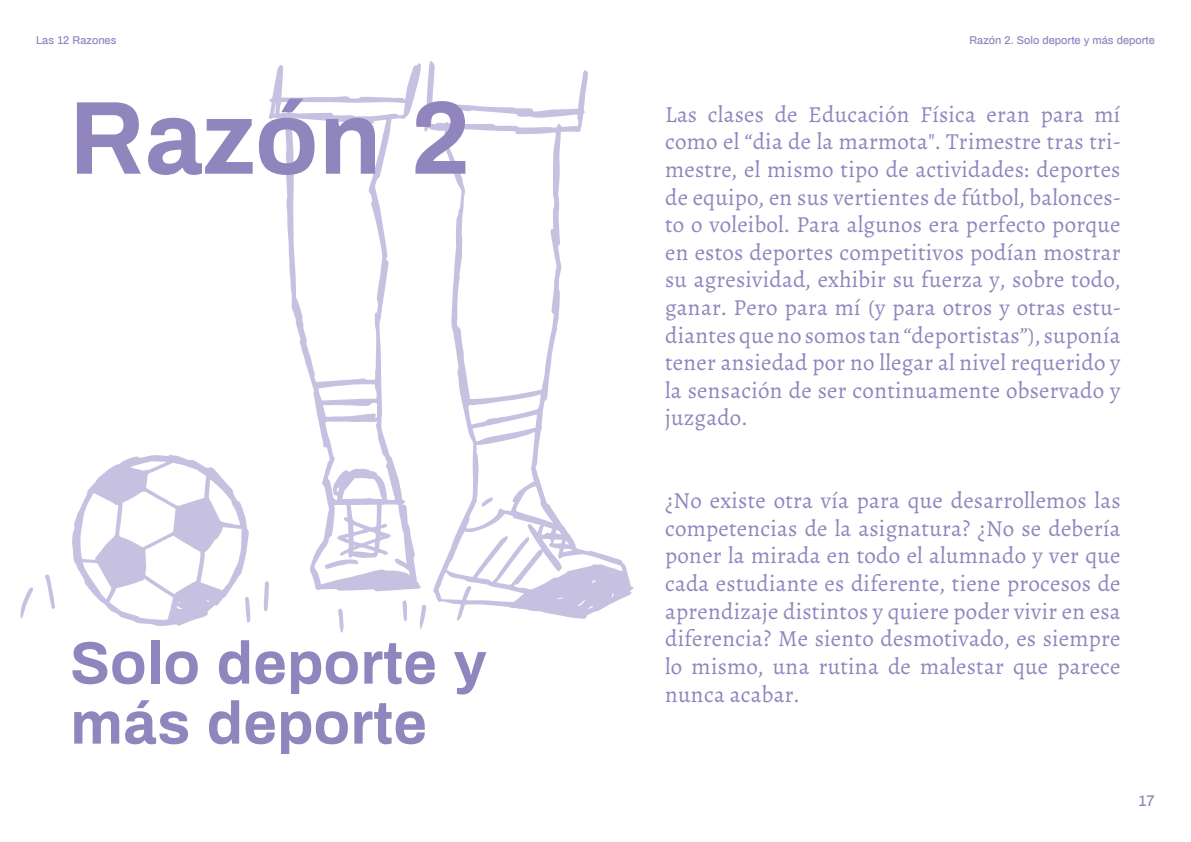
<style>
.page{position:relative;width:1191px;height:842px;background:#fff}
.page>*{position:absolute;margin:0;border:0;box-sizing:border-box;transform-origin:0 0}
.t1{font:700 104px "Archivo";color:#9185be}
.t2{font:700 60px/60px "Archivo";color:#9185be}
.t3{font:23px/27.6px "Alegreya";letter-spacing:.01em;color:#9185be;text-align:justify}
.t4{font:500 15px "Archivo";color:#9185be}
.t5{font:500 11px "Archivo";color:#9185be}
</style>
<div class="page">
<svg style="left:424px;top:61px;width:209px;height:560px"></svg>
<svg style="left:338px;top:608px;width:6px;height:24px"></svg>
<svg style="left:269px;top:63px;width:152px;height:528px"></svg>
<svg style="left:45px;top:574px;width:10px;height:35px"></svg>
<svg style="left:20px;top:587px;width:13px;height:31px"></svg>
<svg style="left:264px;top:581px;width:5px;height:30px"></svg>
<svg style="left:72px;top:455px;width:178px;height:171px"></svg>
<svg style="left:420px;top:604px;width:6px;height:25px"></svg>
<svg style="left:402px;top:600px;width:5px;height:21px"></svg>
<svg style="left:481px;top:497px;width:12px;height:10px"></svg>
<svg style="left:324px;top:559px;width:34px;height:10px"></svg>
<p class="t5" style="left:36px;top:33px;width:82px">Las 12 Razones</p>
<h1 class="t1" style="left:70px;top:66px;width:400px">Razón 2</h1>
<h2 class="t2" style="left:70px;top:632px;width:418px">Solo deporte y más deporte</h2>
<p class="t5" style="left:969px;top:33px;width:187px">Razón 2. Solo deporte y más deporte</p>
<p class="t3" style="left:665px;top:101px;width:457px">Las clases de Educación Física eran para mí como el “dia de la marmota". Trimestre tras tri&shy;mestre, el mismo tipo de actividades: deportes de equipo, en sus vertientes de fútbol, balonces&shy;to o voleibol. Para algunos era perfecto porque en estos deportes competitivos podían mostrar su agresividad, exhibir su fuerza y, sobre todo, ganar. Pero para mí (y para otros y otras estu&shy;diantes que no somos tan “deportistas”), suponía tener ansiedad por no llegar al nivel requerido y la sensación de ser continuamente observado y juzgado.</p>
<p class="t3" style="left:665px;top:487px;width:457px">¿No existe otra vía para que desarrollemos las competencias de la asignatura? ¿No se debería poner la mirada en todo el alumnado y ver que cada estudiante es diferente, tiene procesos de aprendizaje distintos y quiere poder vivir en esa diferencia? Me siento desmotivado, es siempre lo mismo, una rutina de malestar que parece nunca acabar.</p>
<p class="t4" style="left:1138px;top:790px;width:18px">17</p>
</div>
